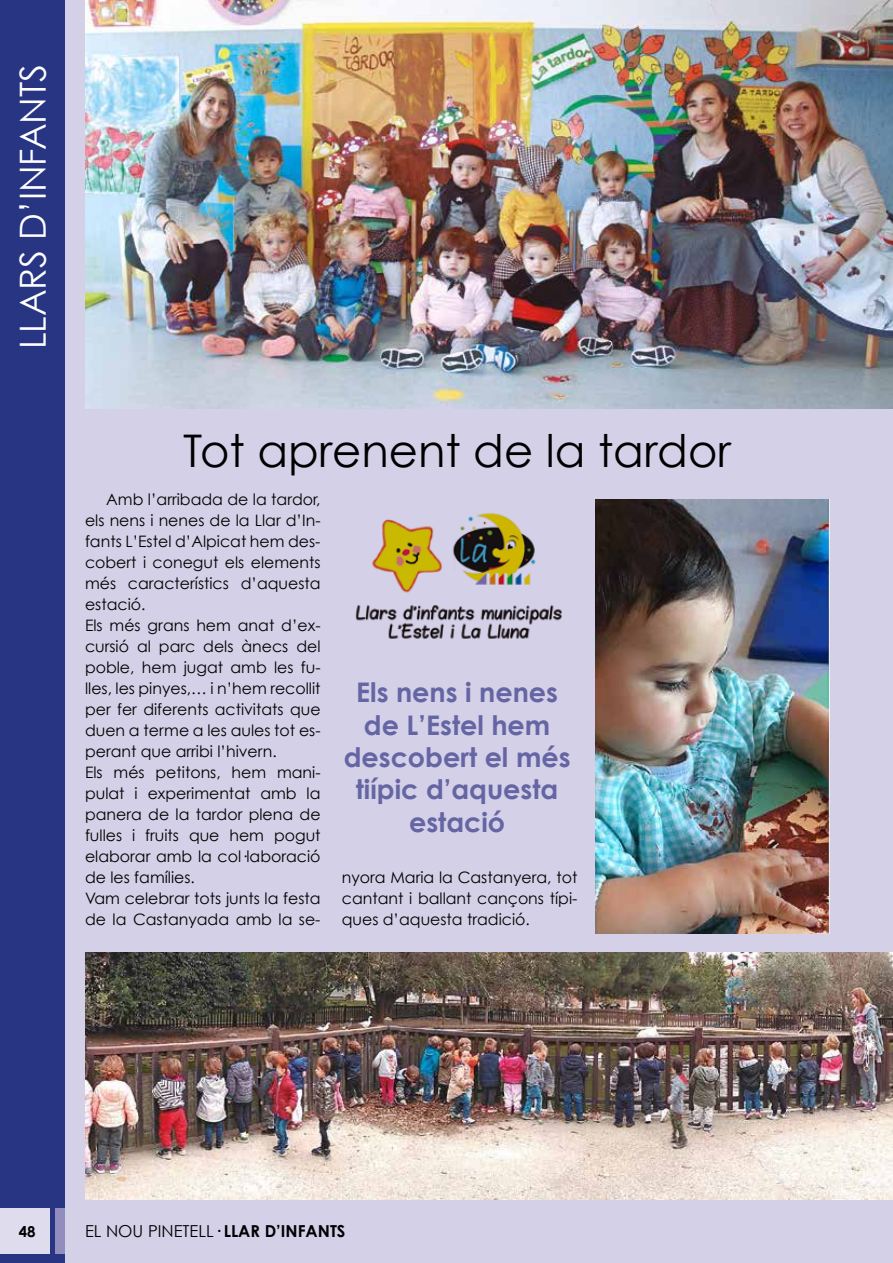
<style>
.page{position:relative;width:893px;height:1263px;background:#fff}
.page>*{position:absolute;margin:0;border:0;box-sizing:border-box;transform-origin:0 0}
.t1{font:45px "Century Gothic";color:#000}
.t2{font:36px "Century Gothic";color:#fff}
.t3{font:700 27px/32.4px "Century Gothic";color:#6565a4;text-align:center}
.t4{font:700 16.5px "Century Gothic";color:#000}
.t5{font:15.75px/21px "Century Gothic";color:#000}
.t6{font:700 15px "Century Gothic";color:#000}
.s1{font-weight:400}
</style>
<div class="page">
<div style="left:64px;top:0;width:829px;height:1263px;background:#d3d0e7"></div>
<div style="left:0;top:0;width:64px;height:1263px;background:#283583"></div>
<div style="left:0;top:1208px;width:50px;height:45px;background:#dedced"></div>
<div style="left:55px;top:1208px;width:10px;height:45px;background:#918dbe"></div>
<img style="left:355px;top:513px;width:207px;height:126px">
<img style="left:85px;top:0;width:808px;height:408px">
<img style="left:595px;top:499px;width:234px;height:434px">
<img style="left:85px;top:953px;width:808px;height:246px">
<h2 class="t2" style="left:11px;top:349px;width:287px;rotate:-90deg">LLARS D’INFANTS</h2>
<h1 class="t1" style="left:183px;top:423px;width:549px">Tot aprenent de la tardor</h1>
<p class="t5" style="left:85px;top:488px;width:237px;text-indent:21px">Amb l’arribada de la tardor, els nens i nenes de la Llar d’In&shy;fants L’Estel d’Alpicat hem des&shy;cobert i conegut els elements més característics d’aquesta estació.<br>Els més grans hem anat d’ex&shy;cursió al parc dels ànecs del poble, hem jugat amb les fu&shy;lles, les pinyes,… i n’hem recollit per fer diferents activitats que duen a terme a les aules tot es&shy;perant que arribi l’hivern.<br>Els més petitons, hem mani&shy;pulat i experimentat amb la panera de la tardor plena de fulles i fruits que hem pogut elaborar amb la col·laboració de les famílies.<br>Vam celebrar tots junts la festa de la Castanyada amb la se-</p>
<h3 class="t3" style="left:344px;top:675px;width:228px">Els nens i nenes de L’Estel hem descobert el més tiípic d’aquesta estació</h3>
<p class="t5" style="left:342px;top:866px;width:237px;text-align:justify">nyora Maria la Castanyera, tot cantant i ballant cançons típi&shy;ques d’aquesta tradició.</p>
<p class="t6" style="left:19px;top:1221px;width:18px">48</p>
<p class="t4" style="left:85px;top:1221px;width:262px"><span class="s1">EL NOU PINETELL</span>· LLAR D’INFANTS</p>
</div>
